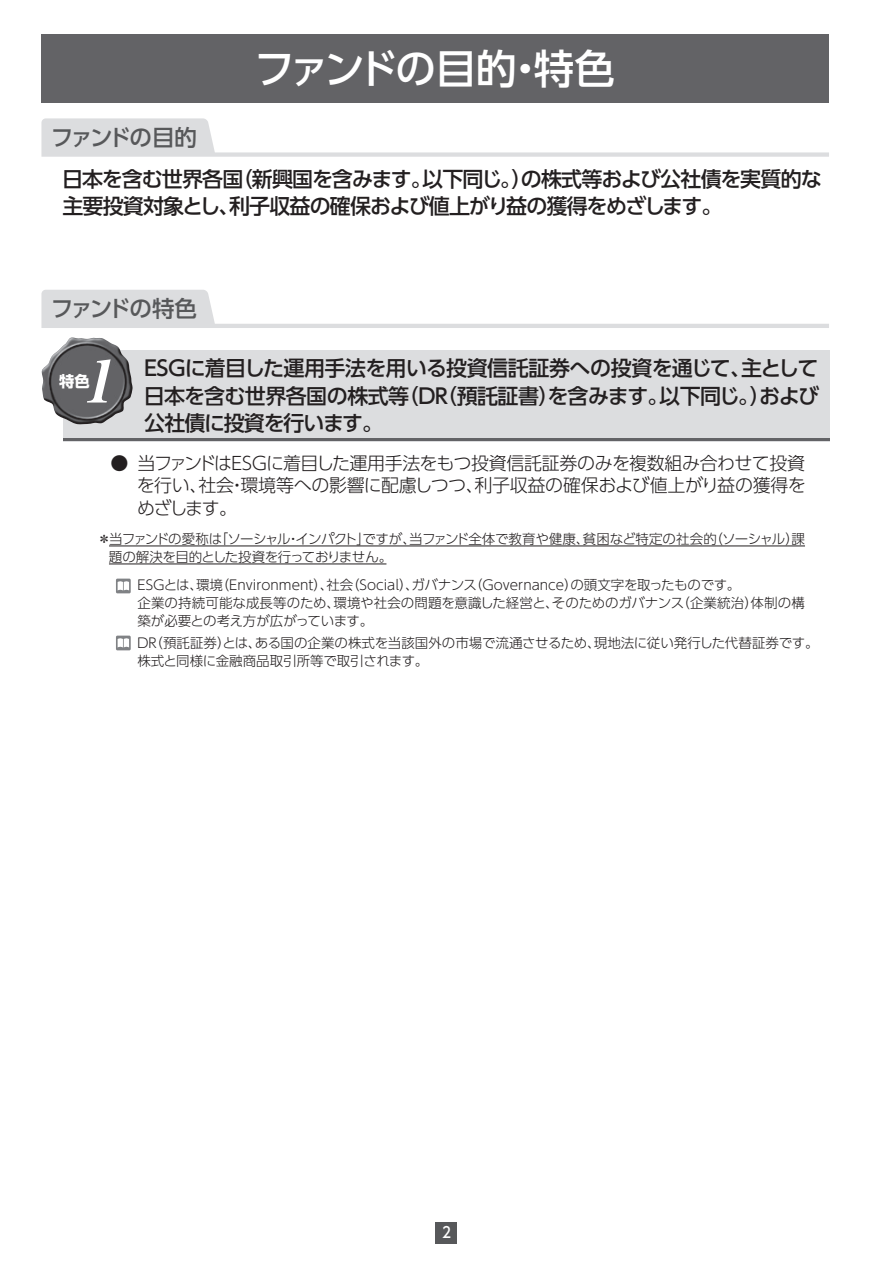
<style>
.page{position:relative;width:893px;height:1263px;background:#fff}
.page>*{position:absolute;margin:0;border:0;box-sizing:border-box;transform-origin:0 0}
.t1{font:italic 58.5px "Midashi Min Pr 5 MA31";color:#fff;scale:1.04 1}
.t2{font:500 40.5px "UD Shin Go Pro";letter-spacing:-.06em;color:#fff}
.t3{font:500 22.5px "UD Shin Go Pro";letter-spacing:-.095em;color:#57585a}
.t4{font:500 21px/27px "UD Shin Go Pro";letter-spacing:-.04em;color:#231f20}
.t5{font:300 18px/22.5px "UD Shin Go Pro";letter-spacing:-.015em;color:#231f20;text-align:justify}
.t6{font:700 15.3px "UD Shin Go Pro";color:#fff}
.t7{font:500 15px "UD Shin Go Pro";color:#fff;scale:.9 1}
.t8{font:300 13.5px/18px "UD Shin Go Pro";letter-spacing:-.005em;color:#231f20}
.t9{font:300 13.5px/18px "UD Shin Go Pro";letter-spacing:-.03em;color:#231f20}
</style>
<div class="page">
<div style="left:436px;top:1222px;width:21px;height:21px;background:#57585a"></div>
<div style="left:41px;top:35px;width:788px;height:68px;background:#636366"></div>
<svg style="left:41px;top:118px;width:788px;height:39px"></svg>
<svg style="left:41px;top:290px;width:788px;height:38px"></svg>
<div style="left:63px;top:350px;width:766px;height:91px;background:#dcdddf"></div>
<hr style="left:63px;top:438px;width:766px;height:3px;background:#636366">
<img style="left:41px;top:337px;width:92px;height:88px">
<hr style="left:109px;top:546px;width:696px;height:1px;background:#231f20">
<hr style="left:109px;top:564px;width:277px;height:1px;background:#231f20">
<svg style="left:116px;top:579px;width:15px;height:14px"></svg>
<svg style="left:118px;top:581px;width:11px;height:9px"></svg>
<svg style="left:116px;top:636px;width:15px;height:14px"></svg>
<svg style="left:118px;top:638px;width:11px;height:9px"></svg>
<h2 class="t2" style="left:254px;top:36px;width:362px">ファンドの目的・特色</h2>
<h3 class="t3" style="left:51px;top:119px;width:147px">ファンドの目的</h3>
<h3 class="t4" style="left:62px;top:165px;width:761px">日本を含む世界各国（新興国を含みます。以下同じ。）の株式等および公社債を実質的な主要投資対象とし、利子収益の確保および値上がり益の獲得をめざします。</h3>
<h3 class="t3" style="left:51px;top:291px;width:148px">ファンドの特色</h3>
<h1 class="t1" style="left:82px;top:336px;width:49px">1</h1>
<h3 class="t4" style="left:140px;top:354px;width:681px;text-align:justify">ＥＳＧに着目した運用手法を用いる投資信託証券への投資を通じて、主として日本を含む世界各国の株式等（ＤＲ（預託証書）を含みます。以下同じ。）および公社債に投資を行います。</h3>
<h3 class="t5" style="left:137px;top:451px;width:670px;text-indent:-26px">● 当ファンドはＥＳＧに着目した運用手法をもつ投資信託証券のみを複数組み合わせて投資を行い、社会・環境等への影響に配慮しつつ、利子収益の確保および値上がり益の獲得をめざします。</h3>
<p class="t9" style="left:109px;top:529px;width:698px;text-indent:-12px">＊当ファンドの愛称は「ソーシャル・インパクト」ですが、当ファンド全体で教育や健康、貧困など特定の社会的（ソーシャル）課題の解決を目的とした投資を行っておりません。</p>
<p class="t8" style="left:135px;top:576px;width:671px">ＥＳＧとは、環境（Environment）、社会（Social）、ガバナンス（Governance）の頭文字を取ったものです。<br>企業の持続可能な成長等のため、環境や社会の問題を意識した経営と、そのためのガバナンス（企業統治）体制の構築が必要との考え方が広がっています。</p>
<p class="t8" style="left:136px;top:633px;width:684px">ＤＲ（預託証券）とは、ある国の企業の株式を当該国外の市場で流通させるため、現地法に従い発行した代替証券です。株式と同様に金融商品取引所等で取引されます。</p>
<p class="t6" style="left:59px;top:369px;width:32px">特色</p>
<p class="t7" style="left:442px;top:1220px;width:11px">2</p>
</div>
